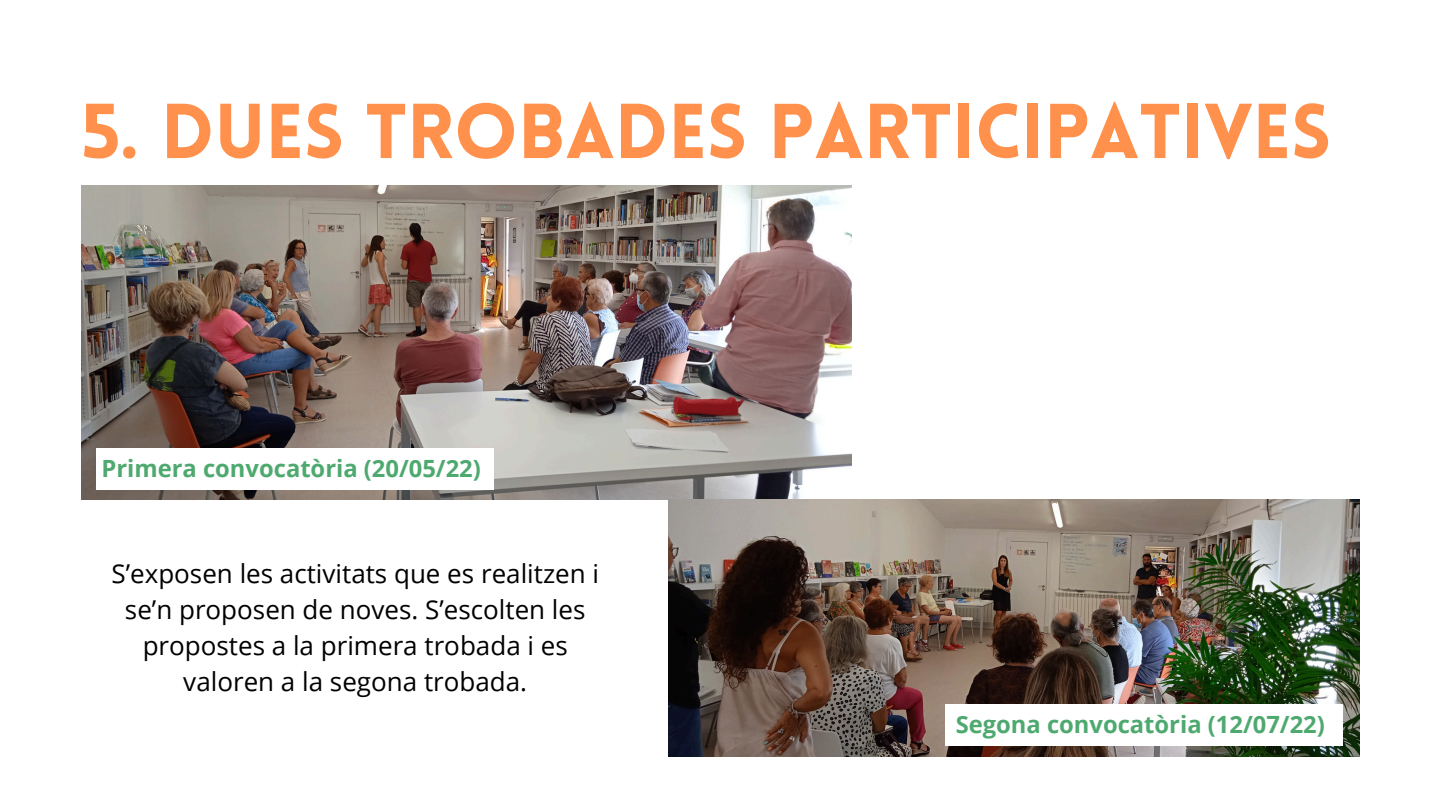
<style>
.page{position:relative;width:1440px;height:810px;background:#fff}
.page>*{position:absolute;margin:0;border:0;box-sizing:border-box;transform-origin:0 0}
.t1{font:900 76px "Lovelo";color:#ff914d}
.t2{font:26px/36px "Open Sans";color:#000;text-align:center}
.t3{font:700 23.7px "Open Sans";color:#4ea96f}
</style>
<div class="page">
<img style="left:81px;top:185px;width:770px;height:314px">
<img style="left:668px;top:499px;width:691px;height:258px">
<div style="left:96px;top:448px;width:398px;height:41px;background:#fff"></div>
<div style="left:946px;top:704px;width:397px;height:41px;background:#fff"></div>
<h2 class="t1" style="left:81px;top:101px;width:1252px">5. DUES TROBADES PARTICIPATIVES</h2>
<p class="t3" style="left:101px;top:452px;width:381px">Primera convocatòria (20/05/22)</p>
<h2 class="t2" style="left:111px;top:555px;width:489px">S’exposen les activitats que es realitzen i se’n proposen de noves. S’escolten les propostes a la primera trobada i es valoren a la segona trobada.</h2>
<p class="t3" style="left:956px;top:708px;width:371px">Segona convocatòria (12/07/22)</p>
</div>
